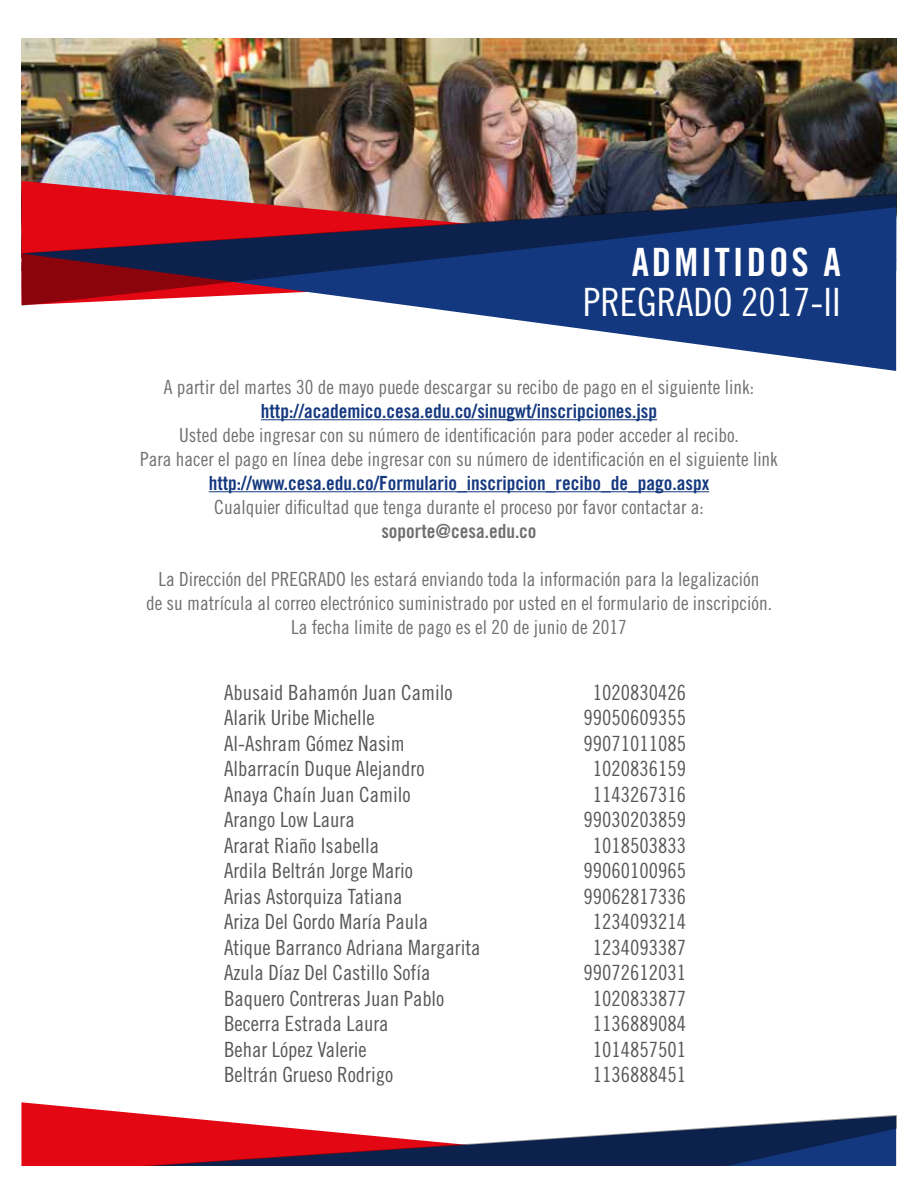
<style>
.page{position:relative;width:918px;height:1188px;background:#fff}
.page>*{position:absolute;margin:0;border:0;box-sizing:border-box;transform-origin:0 0}
.t1{font:39px "Trade Gothic LT Std Cn 18";color:#fff}
.t2{font:39px "Trade Gothic LT Std Bd Cn 20";letter-spacing:.075em;color:#fff}
.t3{font:21px "Trade Gothic LT Std Cn 18";color:#575756}
.t4{font:19.5px/24px "Trade Gothic LT Std Cn 18";color:#706f6f;text-align:center}
.t5{font:19.5px "Trade Gothic LT Std Bd Cn 20";color:#14387f}
.t6{font:19.5px "Trade Gothic LT Std Bd Cn 20";color:#706f6f}
</style>
<div class="page">
<img style="left:21px;top:38px;width:875px;height:155px">
<img style="left:21px;top:181px;width:874px;height:12px">
<svg style="left:413px;top:306px;width:483px;height:65px"></svg>
<svg style="left:21px;top:193px;width:876px;height:113px;background:#50325a"></svg>
<svg style="left:21px;top:1102px;width:133px;height:13px"></svg>
<svg style="left:21px;top:1115px;width:876px;height:51px"></svg>
<hr style="left:261px;top:419px;width:396px;height:1px;background:#14387f">
<hr style="left:209px;top:491px;width:500px;height:1px;background:#14387f">
<h1 class="t2" style="left:632px;top:238px;width:211px">ADMITIDOS A</h1>
<h1 class="t1" style="left:583px;top:279px;width:259px">PREGRADO 2017-II</h1>
<p class="t4" style="left:164px;top:375px;width:592px">A partir del martes 30 de mayo puede descargar su recibo de pago en el siguiente link:</p>
<p class="t5" style="left:261px;top:399px;width:398px">http://academico.cesa.edu.co/sinugwt/inscripciones.jsp</p>
<p class="t4" style="left:140px;top:423px;width:639px">Usted debe ingresar con su número de identificación para poder acceder al recibo.<br>Para hacer el pago en línea debe ingresar con su número de identificación en el siguiente link</p>
<p class="t5" style="left:209px;top:471px;width:502px">http://www.cesa.edu.co/Formulario_inscripcion_recibo_de_pago.aspx</p>
<p class="t4" style="left:214px;top:495px;width:491px">Cualquier dificultad que tenga durante el proceso por favor contactar a:</p>
<p class="t6" style="left:381px;top:519px;width:157px">soporte@cesa.edu.co</p>
<p class="t4" style="left:146px;top:567px;width:627px">La Dirección del PREGRADO les estará enviando toda la información para la legalización<br>de su matrícula al correo electrónico suministrado por usted en el formulario de inscripción.<br>La fecha limite de pago es el 20 de junio de 2017</p>
<p class="t3" style="left:224px;top:680px;width:230px">Abusaid Bahamón Juan Camilo</p>
<p class="t3" style="left:593px;top:680px;width:95px">1020830426</p>
<p class="t3" style="left:224px;top:705px;width:152px">Alarik Uribe Michelle</p>
<p class="t3" style="left:584px;top:705px;width:104px">99050609355</p>
<p class="t3" style="left:224px;top:731px;width:182px">Al-Ashram Gómez Nasim</p>
<p class="t3" style="left:584px;top:731px;width:104px">99071011085</p>
<p class="t3" style="left:224px;top:756px;width:202px">Albarracín Duque Alejandro</p>
<p class="t3" style="left:593px;top:756px;width:95px">1020836159</p>
<p class="t3" style="left:224px;top:782px;width:188px">Anaya Chaín Juan Camilo</p>
<p class="t3" style="left:593px;top:782px;width:95px">1143267316</p>
<p class="t3" style="left:224px;top:807px;width:132px">Arango Low Laura</p>
<p class="t3" style="left:584px;top:807px;width:104px">99030203859</p>
<p class="t3" style="left:224px;top:833px;width:157px">Ararat Riaño Isabella</p>
<p class="t3" style="left:593px;top:833px;width:95px">1018503833</p>
<p class="t3" style="left:224px;top:858px;width:190px">Ardila Beltrán Jorge Mario</p>
<p class="t3" style="left:584px;top:858px;width:104px">99060100965</p>
<p class="t3" style="left:224px;top:884px;width:180px">Arias Astorquiza Tatiana</p>
<p class="t3" style="left:584px;top:884px;width:104px">99062817336</p>
<p class="t3" style="left:224px;top:909px;width:206px">Ariza Del Gordo María Paula</p>
<p class="t3" style="left:593px;top:909px;width:95px">1234093214</p>
<p class="t3" style="left:224px;top:935px;width:258px">Atique Barranco Adriana Margarita</p>
<p class="t3" style="left:593px;top:935px;width:95px">1234093387</p>
<p class="t3" style="left:224px;top:960px;width:208px">Azula Díaz Del Castillo Sofía</p>
<p class="t3" style="left:584px;top:960px;width:104px">99072612031</p>
<p class="t3" style="left:224px;top:986px;width:222px">Baquero Contreras Juan Pablo</p>
<p class="t3" style="left:593px;top:986px;width:95px">1020833877</p>
<p class="t3" style="left:224px;top:1011px;width:166px">Becerra Estrada Laura</p>
<p class="t3" style="left:593px;top:1011px;width:95px">1136889084</p>
<p class="t3" style="left:224px;top:1037px;width:144px">Behar López Valerie</p>
<p class="t3" style="left:593px;top:1037px;width:95px">1014857501</p>
<p class="t3" style="left:224px;top:1062px;width:171px">Beltrán Grueso Rodrigo</p>
<p class="t3" style="left:593px;top:1062px;width:95px">1136888451</p>
</div>
